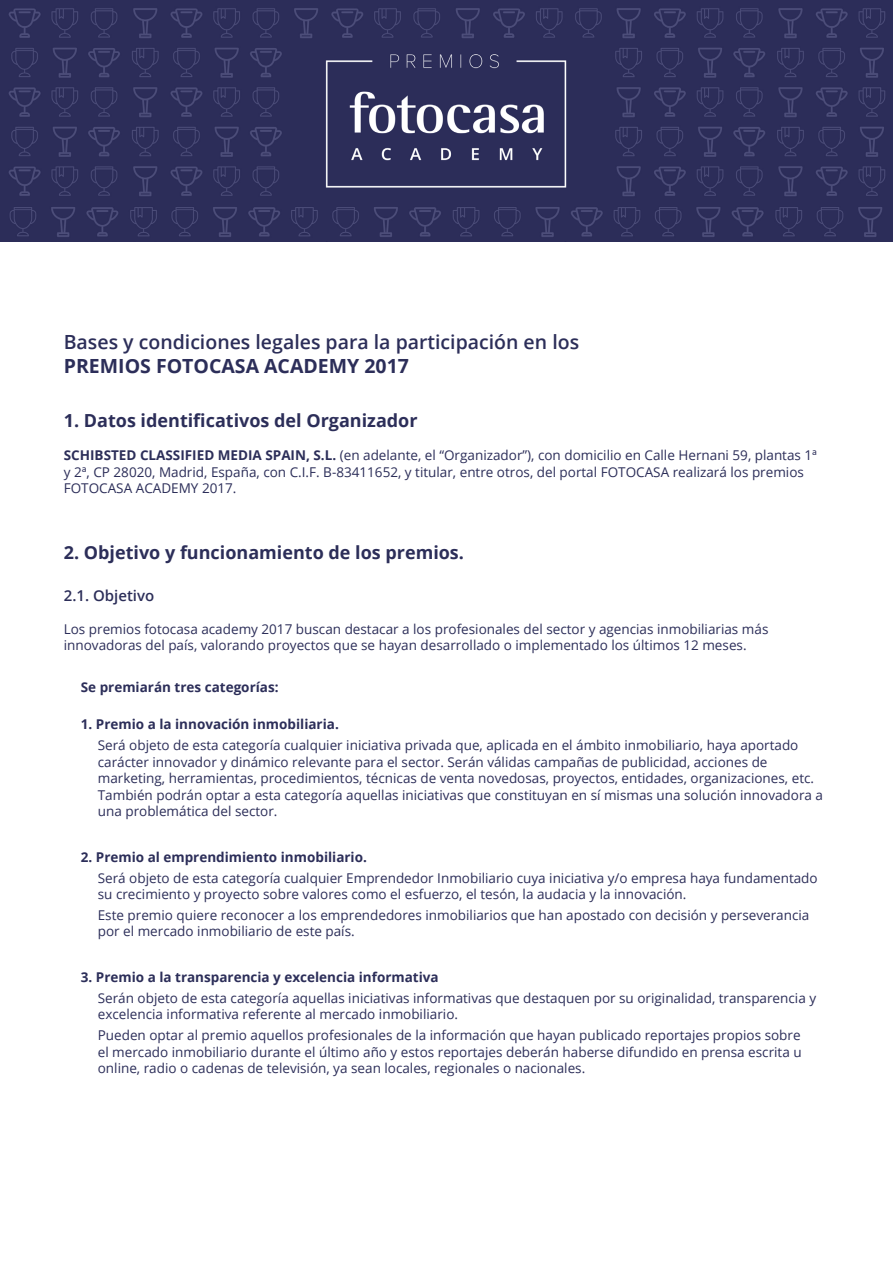
<style>
.page{position:relative;width:893px;height:1263px;background:#fff}
.page>*{position:absolute;margin:0;border:0;box-sizing:border-box;transform-origin:0 0}
.t1{font:600 19.5px "Open Sans";color:#2c2e59}
.t2{font:700 19.5px "Open Sans";color:#2c2e59}
.t3{font:700 18px "Open Sans";color:#2c2e59}
.t4{font:600 15px "Open Sans";color:#2c2e59}
.t5{font:13.5px/16.5px "Open Sans";color:#2c2e59}
.t6{font:700 13.5px "Open Sans";color:#2c2e59}
.s1{font-weight:700}
</style>
<div class="page">
<img style="left:0;top:0;width:893px;height:241px">
<p class="t1" style="left:64px;top:328px;width:517px">Bases y condiciones legales para la participación en los</p>
<p class="t2" style="left:64px;top:352px;width:347px">PREMIOS FOTOCASA ACADEMY 2017</p>
<p class="t3" style="left:64px;top:408px;width:355px">1. Datos identificativos del Organizador</p>
<p class="t5" style="left:64px;top:446px;width:755px"><span class="s1">SCHIBSTED CLASSIFIED MEDIA SPAIN, S.L.</span> (en adelante, el “Organizador”), con domicilio en Calle Hernani 59, plantas 1ª y 2ª, CP 28020, Madrid, España, con C.I.F. B-83411652, y titular, entre otros, del portal FOTOCASA realizará los premios<br>FOTOCASA ACADEMY 2017.</p>
<p class="t3" style="left:64px;top:540px;width:402px">2. Objetivo y funcionamiento de los premios.</p>
<p class="t4" style="left:64px;top:585px;width:92px">2.1. Objetivo</p>
<p class="t5" style="left:64px;top:620px;width:706px">Los premios fotocasa academy 2017 buscan destacar a los profesionales del sector y agencias inmobiliarias más innovadoras del país, valorando proyectos que se hayan desarrollado o implementado los últimos 12 meses.</p>
<p class="t6" style="left:81px;top:677px;width:199px">Se premiarán tres categorías:</p>
<p class="t6" style="left:81px;top:715px;width:260px">1. Premio a la innovación inmobiliaria.</p>
<p class="t5" style="left:98px;top:736px;width:727px">Será objeto de esta categoría cualquier iniciativa privada que, aplicada en el ámbito inmobiliario, haya aportado carácter innovador y dinámico relevante para el sector. Serán válidas campañas de publicidad, acciones de marketing, herramientas, procedimientos, técnicas de venta novedosas, proyectos, entidades, organizaciones, etc.<br>También podrán optar a esta categoría aquellas iniciativas que constituyan en sí mismas una solución innovadora a una problemática del sector.</p>
<p class="t6" style="left:81px;top:847px;width:288px">2. Premio al emprendimiento inmobiliario.</p>
<p class="t5" style="left:98px;top:869px;width:721px">Será objeto de esta categoría cualquier Emprendedor Inmobiliario cuya iniciativa y/o empresa haya fundamentado su crecimiento y proyecto sobre valores como el esfuerzo, el tesón, la audacia y la innovación.</p>
<p class="t5" style="left:98px;top:906px;width:713px">Este premio quiere reconocer a los emprendedores inmobiliarios que han apostado con decisión y perseverancia por el mercado inmobiliario de este país.</p>
<p class="t6" style="left:81px;top:968px;width:359px">3. Premio a la transparencia y excelencia informativa</p>
<p class="t5" style="left:98px;top:989px;width:720px">Serán objeto de esta categoría aquellas iniciativas informativas que destaquen por su originalidad, transparencia y excelencia informativa referente al mercado inmobiliario.</p>
<p class="t5" style="left:98px;top:1026px;width:705px;text-align:justify">Pueden optar al premio aquellos profesionales de la información que hayan publicado reportajes propios sobre el mercado inmobiliario durante el último año y estos reportajes deberán haberse difundido en prensa escrita u online, radio o cadenas de televisión, ya sean locales, regionales o nacionales.</p>
</div>
